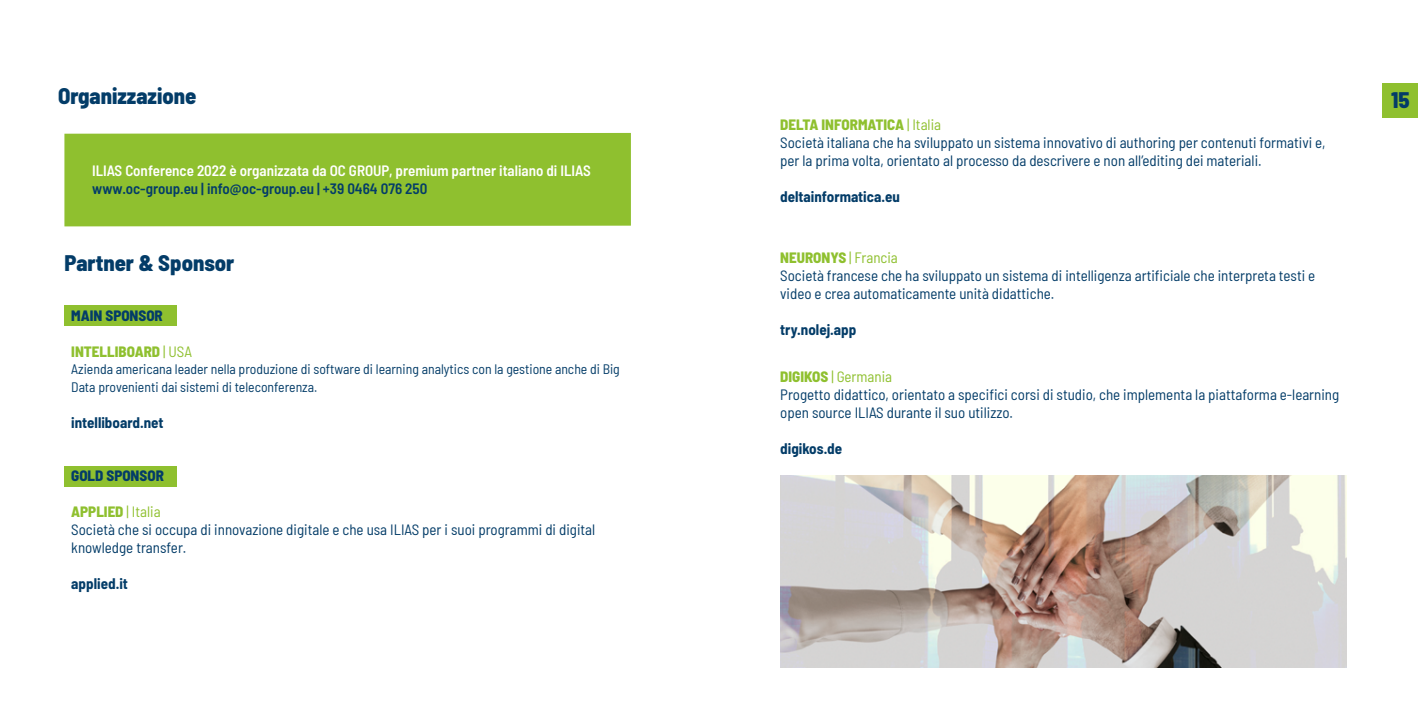
<style>
.page{position:relative;width:1418px;height:709px;background:#fff}
.page>*{position:absolute;margin:0;border:0;box-sizing:border-box;transform-origin:0 0}
.t1{font:800 semi-condensed 22.5px "Barlow";color:#033c68}
.t2{font:semi-condensed 15px/18px "Barlow";color:#033c68}
.t3{font:600 semi-condensed 15px "Barlow";color:#fff}
.t4{font:700 semi-condensed 15px "Barlow";color:#033c68}
.t5{font:600 semi-condensed 15px "Barlow";color:#033c68}
.t6{font:800 semi-condensed 15px "Barlow";color:#033c68}
.t7{font:800 semi-condensed 15px "Barlow";color:#8fc02f}
.t8{font:semi-condensed 13.75px/18px "Barlow";color:#033c68}
.s1{font-weight:400}
.s2{font-weight:800;color:#8fc02f}
.s3{color:#8fc02f}
</style>
<div class="page">
<div style="left:64px;top:133px;width:567px;height:93px;background:#8fc02f"></div>
<div style="left:1382px;top:83px;width:35px;height:34px;background:#8fc02f"></div>
<div style="left:64px;top:305px;width:113px;height:21px;background:#8fc02f"></div>
<div style="left:64px;top:466px;width:113px;height:21px;background:#8fc02f"></div>
<img style="left:780px;top:475px;width:566px;height:192px">
<h1 class="t1" style="left:58px;top:79px;width:140px">Organizzazione</h1>
<p class="t3" style="left:92px;top:160px;width:500px">ILIAS Conference 2022 è organizzata da OC GROUP, premium partner italiano di ILIAS</p>
<p class="t5" style="left:92px;top:178px;width:337px">www.oc-group.eu | info@oc-group.eu | +39 0464 076 250</p>
<h1 class="t1" style="left:64px;top:246px;width:171px">Partner &amp; Sponsor</h1>
<p class="t6" style="left:71px;top:305px;width:93px">MAIN SPONSOR</p>
<p class="t7" style="left:71px;top:341px;width:122px">INTELLIBOARD <span class="s1">| USA</span></p>
<p class="t8" style="left:71px;top:359px;width:550px">Azienda americana leader nella produzione di software di learning analytics con la gestione anche di Big<br>Data provenienti dai sistemi di teleconferenza.</p>
<p class="t4" style="left:71px;top:411px;width:94px">intelliboard.net</p>
<p class="t6" style="left:71px;top:465px;width:94px">GOLD SPONSOR</p>
<p class="t2" style="left:71px;top:501px;width:525px"><span class="s2">APPLIED</span> <span class="s3">| Italia<br></span>Società che si occupa di innovazione digitale e che usa ILIAS per i suoi programmi di digital knowledge transfer.</p>
<p class="t4" style="left:71px;top:573px;width:58px">applied.it</p>
<p class="t2" style="left:780px;top:114px;width:546px"><span class="s2">DELTA INFORMATICA</span> <span class="s3">| Italia<br></span>Società italiana che ha sviluppato un sistema innovativo di authoring per contenuti formativi e, per la prima volta, orientato al processo da descrivere e non all’editing dei materiali.</p>
<p class="t4" style="left:780px;top:185px;width:121px">deltainformatica.eu</p>
<p class="t2" style="left:780px;top:248px;width:536px"><span class="s2">NEURONYS</span> <span class="s3">| Francia<br></span>Società francese che ha sviluppato un sistema di intelligenza artificiale che interpreta testi e video e crea automaticamente unità didattiche.</p>
<p class="t4" style="left:780px;top:319px;width:78px">try.nolej.app</p>
<p class="t2" style="left:780px;top:366px;width:560px"><span class="s2">DIGIKOS</span> <span class="s3">| Germania<br></span>Progetto didattico, orientato a specifici corsi di studio, che implementa la piattaforma e-learning open source ILIAS durante il suo utilizzo.</p>
<p class="t4" style="left:780px;top:437px;width:63px">digikos.de</p>
<h1 class="t1" style="left:1390px;top:84px;width:20px">15</h1>
</div>
